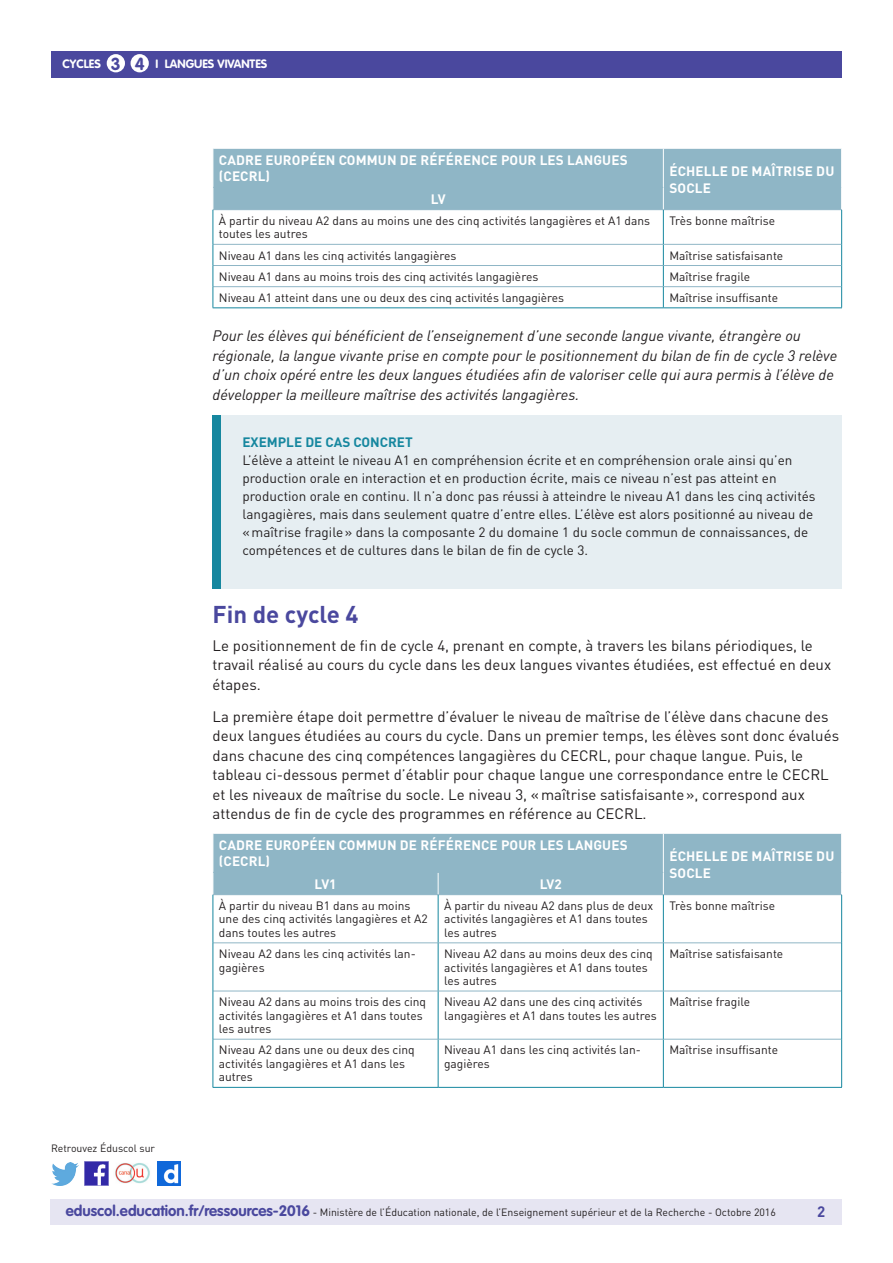
<style>
.page{position:relative;width:893px;height:1263px;background:#fff}
.page>*{position:absolute;margin:0;border:0;box-sizing:border-box;transform-origin:0 0}
._03_Titre_de_niveau{font:700 24px "DIN Pro";color:#4a489e}
.t1{font:700 17.25px "VAG Rounded Std";color:#4a489e}
._06_Texte_courant{font:15px/19.5px "DIN Pro";color:#231f20}
._06_Texte_courant-2{font:italic 15px/19.5px "DIN Pro";color:#231f20}
.t2{font:700 15px "DIN Pro";color:#4a489e}
._15_texte_encadré{font:13.5px/18px "DIN Pro";color:#231f20}
.Titre_têtière_tablea{font:700 13.5px/16.2px "DIN Pro";letter-spacing:.01em;color:#fff}
._15_Titre_encadré{font:700 13.5px "DIN Pro";color:#16879f}
.Texte_courant_tablea{font:12px/13.5px "DIN Pro";color:#231f20}
.t3{font:700 12px "VAG Rounded Std";color:#fff}
.t4{font:10.5px "DIN Pro";color:#231f20}
.s1{font-family:"VAG Rounded Std";font-weight:700;font-size:15px;color:#4a489e}
</style>
<div class="page">
<div style="left:50px;top:1199px;width:791px;height:26px;background:#e6e5f2"></div>
<div style="left:51px;top:51px;width:791px;height:27px;background:#4a489e"></div>
<div style="left:107px;top:54px;width:18px;height:18px;background:#fff;border-radius:50%"></div>
<div style="left:131px;top:54px;width:18px;height:18px;background:#fff;border-radius:50%"></div>
<img style="left:85px;top:1162px;width:23px;height:23px">
<img style="left:51px;top:1163px;width:28px;height:22px">
<img style="left:158px;top:1162px;width:22px;height:23px">
<img style="left:115px;top:1163px;width:35px;height:21px">
<div style="left:213px;top:149px;width:629px;height:60px;background:#8fb6c6"></div>
<hr style="left:213px;top:187px;width:450px;height:1px;background:#8fb6c6">
<hr style="left:213px;top:209px;width:450px;height:1px;background:#8fb6c6">
<hr style="left:663px;top:209px;width:179px;height:1px;background:#8fb6c6">
<hr style="left:213px;top:244px;width:450px;height:1px;background:#8fb6c6">
<hr style="left:663px;top:244px;width:178px;height:1px;background:#8fb6c6">
<hr style="left:213px;top:265px;width:450px;height:1px;background:#8fb6c6">
<hr style="left:663px;top:265px;width:178px;height:1px;background:#8fb6c6">
<hr style="left:213px;top:286px;width:450px;height:1px;background:#8fb6c6">
<hr style="left:663px;top:286px;width:178px;height:1px;background:#8fb6c6">
<hr style="left:213px;top:210px;width:1px;height:34px;background:#16879f">
<hr style="left:663px;top:210px;width:1px;height:34px;background:#16879f">
<hr style="left:841px;top:210px;width:1px;height:34px;background:#16879f">
<svg style="left:213px;top:244px;width:1px;height:64px"></svg>
<svg style="left:663px;top:245px;width:1px;height:63px"></svg>
<svg style="left:841px;top:244px;width:1px;height:64px"></svg>
<hr style="left:213px;top:308px;width:450px;height:1px;background:#16879f">
<hr style="left:663px;top:308px;width:179px;height:1px;background:#16879f">
<div style="left:213px;top:834px;width:629px;height:60px;background:#8fb6c6"></div>
<hr style="left:213px;top:872px;width:225px;height:1px;background:#8fb6c6">
<hr style="left:438px;top:872px;width:225px;height:1px;background:#8fb6c6">
<hr style="left:213px;top:894px;width:225px;height:1px;background:#8fb6c6">
<hr style="left:438px;top:894px;width:225px;height:1px;background:#8fb6c6">
<hr style="left:663px;top:894px;width:179px;height:1px;background:#8fb6c6">
<hr style="left:213px;top:942px;width:225px;height:1px;background:#8fb6c6">
<hr style="left:438px;top:942px;width:225px;height:1px;background:#8fb6c6">
<hr style="left:663px;top:942px;width:178px;height:1px;background:#8fb6c6">
<hr style="left:213px;top:991px;width:225px;height:1px;background:#8fb6c6">
<hr style="left:438px;top:991px;width:225px;height:1px;background:#8fb6c6">
<hr style="left:663px;top:991px;width:178px;height:1px;background:#8fb6c6">
<hr style="left:213px;top:1039px;width:225px;height:1px;background:#8fb6c6">
<hr style="left:438px;top:1039px;width:225px;height:1px;background:#8fb6c6">
<hr style="left:663px;top:1039px;width:178px;height:1px;background:#8fb6c6">
<hr style="left:213px;top:895px;width:1px;height:48px;background:#16879f">
<hr style="left:438px;top:895px;width:1px;height:47px;background:#16879f">
<hr style="left:663px;top:895px;width:1px;height:47px;background:#16879f">
<hr style="left:841px;top:895px;width:1px;height:48px;background:#16879f">
<hr style="left:213px;top:943px;width:1px;height:48px;background:#16879f">
<hr style="left:438px;top:943px;width:1px;height:48px;background:#16879f">
<hr style="left:663px;top:943px;width:1px;height:48px;background:#16879f">
<hr style="left:841px;top:943px;width:1px;height:48px;background:#16879f">
<hr style="left:213px;top:991px;width:1px;height:48px;background:#16879f">
<hr style="left:438px;top:991px;width:1px;height:48px;background:#16879f">
<hr style="left:663px;top:991px;width:1px;height:48px;background:#16879f">
<hr style="left:841px;top:991px;width:1px;height:48px;background:#16879f">
<hr style="left:213px;top:1039px;width:1px;height:48px;background:#16879f">
<hr style="left:438px;top:1039px;width:1px;height:48px;background:#16879f">
<hr style="left:663px;top:1039px;width:1px;height:48px;background:#16879f">
<hr style="left:841px;top:1039px;width:1px;height:48px;background:#16879f">
<hr style="left:213px;top:1087px;width:225px;height:1px;background:#16879f">
<hr style="left:438px;top:1087px;width:225px;height:1px;background:#16879f">
<hr style="left:663px;top:1087px;width:179px;height:1px;background:#16879f">
<div style="left:213px;top:416px;width:629px;height:173px;background:#e6eef2"></div>
<div style="left:213px;top:416px;width:8px;height:173px;background:#16879f"></div>
<p class="t1" style="left:111px;top:53px;width:11px">3</p>
<p class="t1" style="left:135px;top:53px;width:11px">4</p>
<p class="t3" style="left:63px;top:57px;width:40px">CYCLES</p>
<p class="t3" style="left:156px;top:57px;width:113px">I LANGUES VIVANTES</p>
<p class="Titre_têtière_tablea" style="left:219px;top:152px;width:410px">CADRE EUROPÉEN COMMUN DE RÉFÉRENCE POUR LES LANGUES (CECRL)</p>
<p class="Titre_têtière_tablea" style="left:669px;top:163px;width:166px">ÉCHELLE DE MAÎTRISE DU<br>SOCLE</p>
<p class="Titre_têtière_tablea" style="left:431px;top:190px;width:16px">LV</p>
<p class="Texte_courant_tablea" style="left:219px;top:213px;width:433px">À partir du niveau A2 dans au moins une des cinq activités langagières et A1 dans toutes les autres</p>
<p class="Texte_courant_tablea" style="left:669px;top:213px;width:107px">Très bonne maîtrise</p>
<p class="Texte_courant_tablea" style="left:219px;top:248px;width:239px">Niveau A1 dans les cinq activités langagières</p>
<p class="Texte_courant_tablea" style="left:669px;top:248px;width:115px">Maîtrise satisfaisante</p>
<p class="Texte_courant_tablea" style="left:219px;top:269px;width:321px">Niveau A1 dans au moins trois des cinq activités langagières</p>
<p class="Texte_courant_tablea" style="left:669px;top:269px;width:82px">Maîtrise fragile</p>
<p class="Texte_courant_tablea" style="left:219px;top:290px;width:347px">Niveau A1 atteint dans une ou deux des cinq activités langagières</p>
<p class="Texte_courant_tablea" style="left:669px;top:290px;width:110px">Maîtrise insuffisante</p>
<p class="_06_Texte_courant-2" style="left:213px;top:326px;width:626px">Pour les élèves qui bénéficient de l’enseignement d’une seconde langue vivante, étrangère ou régionale, la langue vivante prise en compte pour le positionnement du bilan de fin de cycle 3 relève d’un choix opéré entre les deux langues étudiées afin de valoriser celle qui aura permis à l’élève de développer la meilleure maîtrise des activités langagières.</p>
<p class="_15_Titre_encadré" style="left:242px;top:434px;width:172px">EXEMPLE DE CAS CONCRET</p>
<p class="_15_texte_encadré" style="left:242px;top:451px;width:575px">L’élève a atteint le niveau A1 en compréhension écrite et en compréhension orale ainsi qu’en production orale en interaction et en production écrite, mais ce niveau n’est pas atteint en production orale en continu. Il n’a donc pas réussi à atteindre le niveau A1 dans les cinq activités langagières, mais dans seulement quatre d’entre elles. L’élève est alors positionné au niveau de «maîtrise fragile» dans la composante 2 du domaine 1 du socle commun de connaissances, de compétences et de cultures dans le bilan de fin de cycle 3.</p>
<p class="t4" style="left:51px;top:1141px;width:106px">Retrouvez Éduscol sur</p>
<p class="_03_Titre_de_niveau" style="left:213px;top:598px;width:147px">Fin de cycle 4</p>
<p class="_06_Texte_courant" style="left:213px;top:635px;width:620px">Le positionnement de fin de cycle 4, prenant en compte, à travers les bilans périodiques, le travail réalisé au cours du cycle dans les deux langues vivantes étudiées, est effectué en deux étapes.</p>
<p class="_06_Texte_courant" style="left:213px;top:706px;width:628px">La première étape doit permettre d’évaluer le niveau de maîtrise de l’élève dans chacune des deux langues étudiées au cours du cycle. Dans un premier temps, les élèves sont donc évalués dans chacune des cinq compétences langagières du CECRL, pour chaque langue. Puis, le tableau ci-dessous permet d’établir pour chaque langue une correspondance entre le CECRL et les niveaux de maîtrise du socle. Le niveau 3, «maîtrise satisfaisante», correspond aux attendus de fin de cycle des programmes en référence au CECRL.</p>
<p class="Titre_têtière_tablea" style="left:219px;top:837px;width:410px">CADRE EUROPÉEN COMMUN DE RÉFÉRENCE POUR LES LANGUES (CECRL)</p>
<p class="Titre_têtière_tablea" style="left:669px;top:848px;width:166px">ÉCHELLE DE MAÎTRISE DU<br>SOCLE</p>
<p class="Titre_têtière_tablea" style="left:314px;top:875px;width:24px">LV1</p>
<p class="Titre_têtière_tablea" style="left:540px;top:875px;width:24px">LV2</p>
<p class="Texte_courant_tablea" style="left:219px;top:898px;width:210px">À partir du niveau B1 dans au moins une des cinq activités langagières et A2 dans toutes les autres</p>
<p class="Texte_courant_tablea" style="left:444px;top:898px;width:211px">À partir du niveau A2 dans plus de deux activités langagières et A1 dans toutes les autres</p>
<p class="Texte_courant_tablea" style="left:669px;top:898px;width:107px">Très bonne maîtrise</p>
<p class="Texte_courant_tablea" style="left:219px;top:947px;width:198px">Niveau A2 dans les cinq activités lan&shy;gagières</p>
<p class="Texte_courant_tablea" style="left:444px;top:947px;width:210px">Niveau A2 dans au moins deux des cinq activités langagières et A1 dans toutes les autres</p>
<p class="Texte_courant_tablea" style="left:669px;top:947px;width:115px">Maîtrise satisfaisante</p>
<p class="Texte_courant_tablea" style="left:219px;top:995px;width:209px">Niveau A2 dans au moins trois des cinq activités langagières et A1 dans toutes les autres</p>
<p class="Texte_courant_tablea" style="left:444px;top:995px;width:214px">Niveau A2 dans une des cinq activités langagières et A1 dans toutes les autres</p>
<p class="Texte_courant_tablea" style="left:669px;top:995px;width:82px">Maîtrise fragile</p>
<p class="Texte_courant_tablea" style="left:219px;top:1043px;width:197px">Niveau A2 dans une ou deux des cinq activités langagières et A1 dans les autres</p>
<p class="Texte_courant_tablea" style="left:444px;top:1043px;width:198px">Niveau A1 dans les cinq activités lan&shy;gagières</p>
<p class="Texte_courant_tablea" style="left:669px;top:1043px;width:110px">Maîtrise insuffisante</p>
<p class="t4" style="left:66px;top:1205px;width:711px"><span class="s1">eduscol.education.fr/ressources-2016</span> - Ministère de l’Éducation nationale, de l’Enseignement supérieur et de la Recherche - Octobre 2016</p>
<p class="t2" style="left:817px;top:1201px;width:10px">2</p>
</div>
